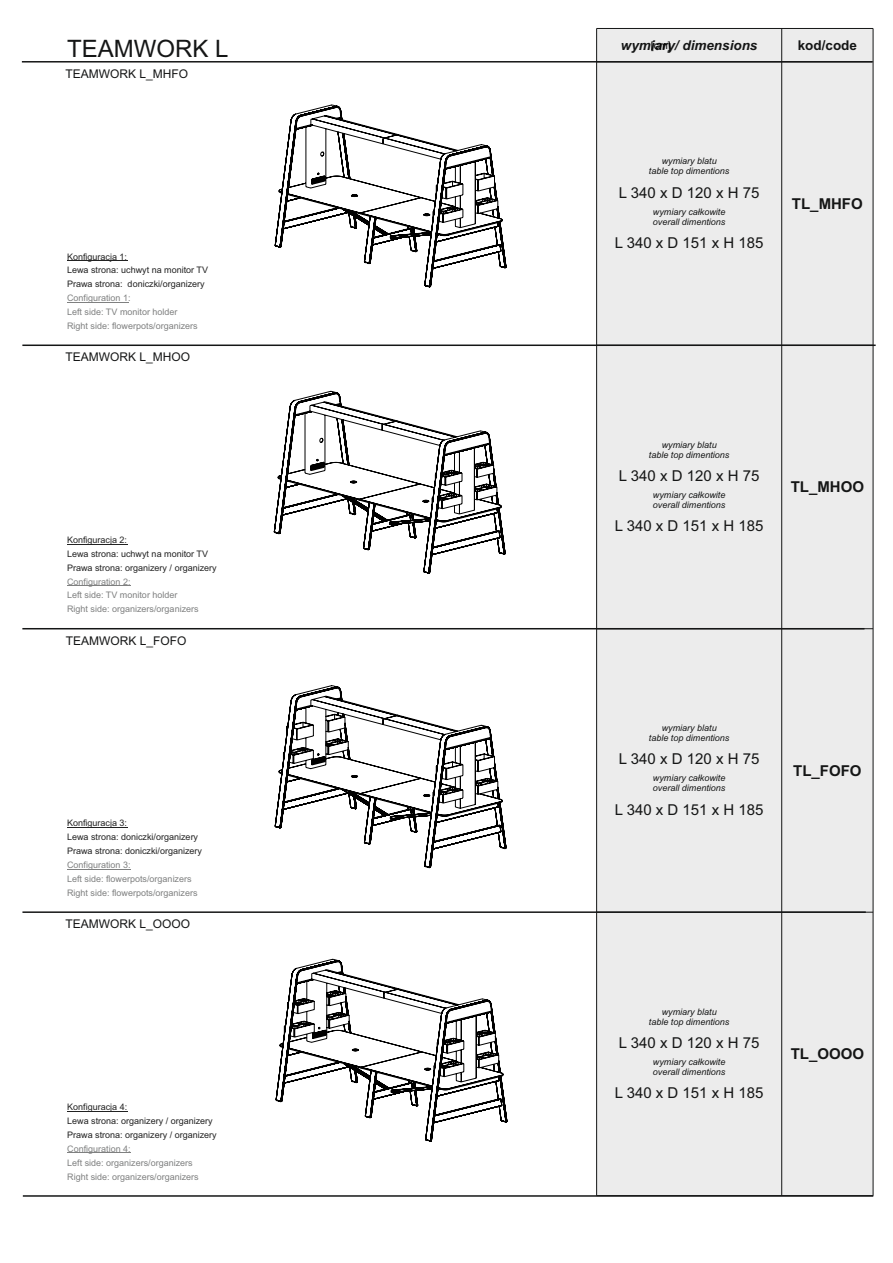
<style>
.page{position:relative;width:893px;height:1263px;background:#fff}
.page>*{position:absolute;margin:0;border:0;box-sizing:border-box;transform-origin:0 0}
.t1{font:24px "Arial";color:#151616}
.t2{font:15px "Arial";color:#151616}
.t3{font:700 15px "Arial";color:#151616}
.t4{font:italic 700 13.5px "Arial";color:#151616}
.t5{font:700 13.5px "Arial";color:#151616}
.t6{font:12px "Arial";color:#151616}
.t7{font:10.5px "Arial";color:#000}
.t8{font:9px/13.8px "Arial";color:#222}
.t9{font:9px/13.8px "Arial";color:#7f8080}
.t10{font:italic 9px/10.1px "Arial";color:#151616;text-align:center}
</style>
<div class="page">
<div style="left:597px;top:28px;width:276px;height:1167px;background:#ececec"></div>
<hr style="left:596px;top:28px;width:1px;height:1167px;background:#151616">
<hr style="left:781px;top:28px;width:1px;height:1167px;background:#151616">
<hr style="left:873px;top:28px;width:1px;height:1167px;background:#151616">
<hr style="left:597px;top:912px;width:276px;height:1px;background:#151616">
<hr style="left:597px;top:628px;width:276px;height:1px;background:#151616">
<hr style="left:597px;top:62px;width:276px;height:1px;background:#151616">
<hr style="left:597px;top:28px;width:276px;height:1px;background:#151616">
<hr style="left:22px;top:911px;width:844px;height:2px;background:#151616">
<hr style="left:22px;top:61px;width:850px;height:2px;background:#151616">
<hr style="left:23px;top:1195px;width:850px;height:2px;background:#151616">
<hr style="left:22px;top:344px;width:854px;height:2px;background:#151616">
<hr style="left:22px;top:628px;width:842px;height:1px;background:#151616">
<hr style="left:67px;top:260px;width:60px;height:1px;background:#222">
<hr style="left:67px;top:302px;width:61px;height:1px;background:#7f8080">
<hr style="left:67px;top:544px;width:60px;height:1px;background:#222">
<hr style="left:67px;top:585px;width:64px;height:1px;background:#7f8080">
<hr style="left:67px;top:827px;width:60px;height:1px;background:#222">
<hr style="left:67px;top:869px;width:64px;height:1px;background:#7f8080">
<hr style="left:67px;top:1111px;width:60px;height:1px;background:#222">
<hr style="left:67px;top:1153px;width:64px;height:1px;background:#7f8080">
<svg style="left:276px;top:959px;width:231px;height:183px"></svg>
<svg style="left:275px;top:685px;width:231px;height:183px"></svg>
<svg style="left:274px;top:391px;width:232px;height:183px"></svg>
<svg style="left:275px;top:105px;width:231px;height:182px"></svg>
<h1 class="t1" style="left:67px;top:39px;width:163px">TEAMWORK L</h1>
<h3 class="t6" style="left:65px;top:69px;width:124px">TEAMWORK L_MHFO</h3>
<p class="t8" style="left:67px;top:250px;width:142px">Konfiguracja 1:<br>Lewa strona: uchwyt na monitor TV<br>Prawa strona: doniczki/organizery</p>
<p class="t9" style="left:67px;top:292px;width:132px">Configuration 1:<br>Left side: TV monitor holder<br>Right side: flowerpots/organizers</p>
<h3 class="t6" style="left:65px;top:352px;width:126px">TEAMWORK L_MHOO</h3>
<p class="t8" style="left:67px;top:534px;width:151px">Konfiguracja 2:<br>Lewa strona: uchwyt na monitor TV<br>Prawa strona: organizery / organizery</p>
<p class="t9" style="left:67px;top:575px;width:133px">Configuration 2:<br>Left side: TV monitor holder<br>Right side: organizers/organizers</p>
<h3 class="t6" style="left:66px;top:636px;width:122px">TEAMWORK L_FOFO</h3>
<p class="t8" style="left:67px;top:817px;width:137px">Konfiguracja 3:<br>Lewa strona: doniczki/organizery<br>Prawa strona: doniczki/organizery</p>
<p class="t9" style="left:67px;top:859px;width:132px">Configuration 3:<br>Left side: flowerpots/organizers<br>Right side: flowerpots/organizers</p>
<h3 class="t6" style="left:65px;top:919px;width:126px">TEAMWORK L_OOOO</h3>
<p class="t8" style="left:67px;top:1101px;width:151px">Konfiguracja 4:<br>Lewa strona: organizery / organizery<br>Prawa strona: organizery / organizery</p>
<p class="t9" style="left:67px;top:1142px;width:133px">Configuration 4:<br>Left side: organizers/organizers<br>Right side: organizers/organizers</p>
<h3 class="t4" style="left:621px;top:40px;width:138px">wymiary/ dimensions</h3>
<h3 class="t5" style="left:798px;top:40px;width:61px">kod/code</h3>
<p class="t7" style="left:651px;top:41px;width:21px">[cm]</p>
<p class="t10" style="left:649px;top:157px;width:82px">wymiary blatu<br>table top dimentions</p>
<h2 class="t2" style="left:619px;top:187px;width:142px">L 340 x D 120 x H 75</h2>
<p class="t10" style="left:653px;top:207px;width:74px;text-align:left">wymiary całkowite overall dimentions</p>
<h2 class="t2" style="left:615px;top:237px;width:150px">L 340 x D 151 x H 185</h2>
<h2 class="t3" style="left:792px;top:198px;width:72px">TL_MHFO</h2>
<p class="t10" style="left:649px;top:440px;width:82px">wymiary blatu<br>table top dimentions</p>
<h2 class="t2" style="left:619px;top:470px;width:142px">L 340 x D 120 x H 75</h2>
<p class="t10" style="left:653px;top:491px;width:74px;text-align:left">wymiary całkowite overall dimentions</p>
<h2 class="t2" style="left:615px;top:520px;width:150px">L 340 x D 151 x H 185</h2>
<h2 class="t3" style="left:791px;top:481px;width:75px">TL_MHOO</h2>
<p class="t10" style="left:649px;top:724px;width:82px">wymiary blatu<br>table top dimentions</p>
<h2 class="t2" style="left:619px;top:753px;width:142px">L 340 x D 120 x H 75</h2>
<p class="t10" style="left:653px;top:774px;width:74px;text-align:left">wymiary całkowite overall dimentions</p>
<h2 class="t2" style="left:615px;top:804px;width:150px">L 340 x D 151 x H 185</h2>
<h2 class="t3" style="left:793px;top:765px;width:70px">TL_FOFO</h2>
<p class="t10" style="left:649px;top:1007px;width:82px">wymiary blatu<br>table top dimentions</p>
<h2 class="t2" style="left:619px;top:1037px;width:142px">L 340 x D 120 x H 75</h2>
<p class="t10" style="left:653px;top:1057px;width:74px;text-align:left">wymiary całkowite overall dimentions</p>
<h2 class="t2" style="left:615px;top:1087px;width:150px">L 340 x D 151 x H 185</h2>
<h2 class="t3" style="left:791px;top:1048px;width:75px">TL_OOOO</h2>
</div>
